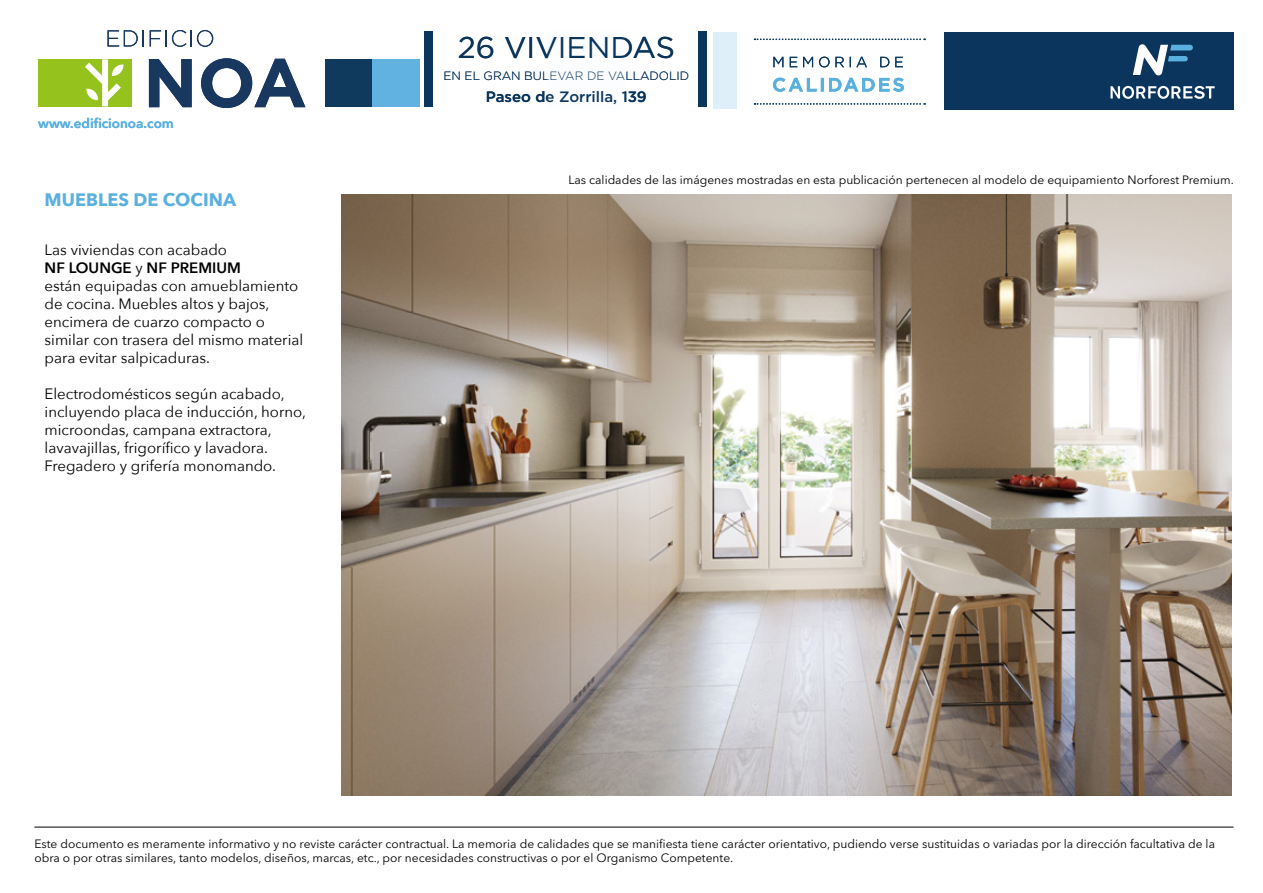
<style>
.page{position:relative;width:1263px;height:893px;background:#fff}
.page>*{position:absolute;margin:0;border:0;box-sizing:border-box;transform-origin:0 0}
.t1{font:30px "Gotham";color:#0b355c}
.t2{font:700 18px "Avenir Next";color:#5ab0df}
.t3{font:15px/18px "Avenir Next";color:#000}
.t4{font:500 15px "Gotham";color:#0b355c}
.t5{font:600 13.5px "Avenir Next LT Pro";color:#5ab0df}
.t6{font:12px/14.4px "Avenir Next LT Pro";color:#000}
.t7{font:300 12px "Gotham";color:#0b355c}
.s1{font-weight:600}
</style>
<div class="page">
<hr style="left:34px;top:827px;width:1199px;height:1px;background:#000">
<div style="left:944px;top:33px;width:289px;height:77px;background:#0b355c"></div>
<svg style="left:1133px;top:44px;width:60px;height:32px"></svg>
<svg style="left:1110px;top:86px;width:105px;height:13px"></svg>
<div style="left:714px;top:33px;width:23px;height:76px;background:#deeff9"></div>
<svg style="left:773px;top:57px;width:130px;height:10px"></svg>
<svg style="left:773px;top:78px;width:131px;height:14px"></svg>
<svg style="left:754px;top:39px;width:171px;height:1px"></svg>
<svg style="left:754px;top:103px;width:171px;height:2px"></svg>
<img style="left:342px;top:195px;width:889px;height:601px">
<div style="left:547px;top:31px;width:78px;height:78px;background:#fbfdfe"></div>
<svg style="left:149px;top:59px;width:43px;height:48px"></svg>
<svg style="left:201px;top:58px;width:104px;height:50px"></svg>
<svg style="left:108px;top:30px;width:36px;height:17px"></svg>
<svg style="left:150px;top:30px;width:63px;height:17px"></svg>
<div style="left:325px;top:59px;width:48px;height:48px;background:#103a5d"></div>
<div style="left:373px;top:59px;width:47px;height:48px;background:#62b2e1"></div>
<div style="left:425px;top:31px;width:8px;height:76px;background:#0b355c"></div>
<div style="left:699px;top:31px;width:8px;height:76px;background:#0b355c"></div>
<div style="left:38px;top:59px;width:94px;height:47px;background:#96c21d"></div>
<svg style="left:85px;top:59px;width:39px;height:47px"></svg>
<p class="t5" style="left:38px;top:115px;width:137px">www.edificionoa.com</p>
<h2 class="t2" style="left:45px;top:184px;width:193px">MUEBLES DE COCINA</h2>
<p class="t3" style="left:45px;top:241px;width:260px">Las viviendas con acabado<br><span class="s1">NF LOUNGE</span> y <span class="s1">NF PREMIUM<br></span>están equipadas con amueblamiento de cocina. Muebles altos y bajos, encimera de cuarzo compacto o similar con trasera del mismo material para evitar salpicaduras.</p>
<p class="t3" style="left:45px;top:385px;width:263px">Electrodomésticos según acabado, incluyendo placa de inducción, horno, microondas, campana extractora, lavavajillas, frigorífico y lavadora.<br>Fregadero y grifería monomando.</p>
<h1 class="t1" style="left:458px;top:29px;width:219px">26 VIVIENDAS</h1>
<p class="t7" style="left:443px;top:68px;width:247px">EN EL GRAN BULEVAR DE VALLADOLID</p>
<p class="t4" style="left:486px;top:87px;width:162px">Paseo de Zorrilla, 139</p>
<p class="t6" style="left:568px;top:172px;width:667px">Las calidades de las imágenes mostradas en esta publicación pertenecen al modelo de equipamiento Norforest Premium.</p>
<p class="t6" style="left:34px;top:836px;width:1182px">Este documento es meramente informativo y no reviste carácter contractual. La memoria de calidades que se manifiesta tiene carácter orientativo, pudiendo verse sustituidas o variadas por la dirección facultativa de la obra o por otras similares, tanto modelos, diseños, marcas, etc., por necesidades constructivas o por el Organismo Competente.</p>
</div>
